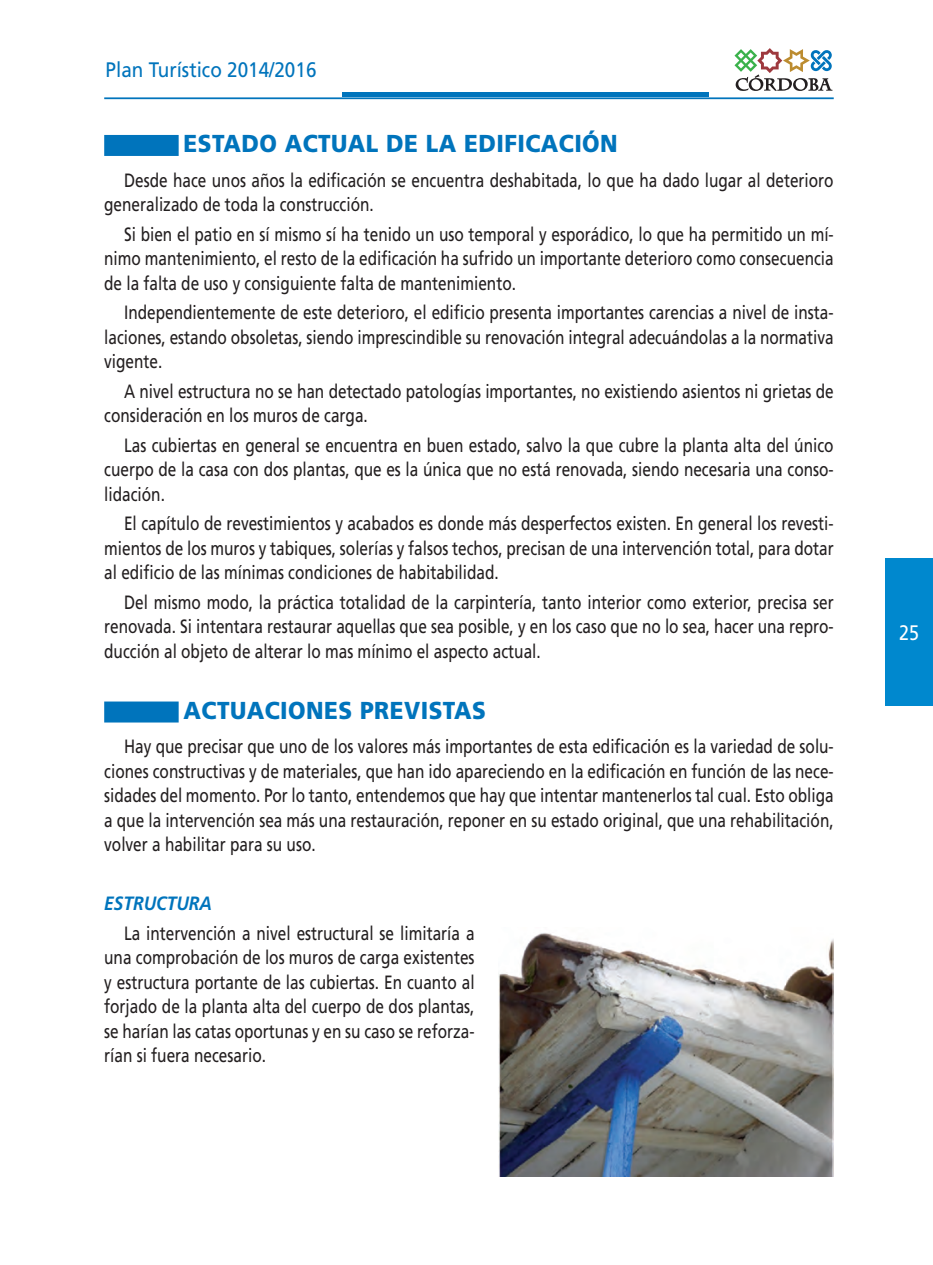
<style>
.page{position:relative;width:933px;height:1265px;background:#fff}
.page>*{position:absolute;margin:0;border:0;box-sizing:border-box;transform-origin:0 0}
.t1{font:900 24.5px "Frutiger LT Std";letter-spacing:.02em;color:#0074bc;scale:.92 1}
.t2{font:21px "Frutiger LT Std";color:#0074bc;scale:.9 1}
.t3{font:21px "Frutiger LT Std";color:#fff;scale:.85 1}
.t4{font:19.25px/24.5px "Frutiger LT Std";color:#231f20;text-align:justify;scale:.8 1}
.t5{font:italic 700 19.25px "Frutiger LT Std";color:#0074bc;scale:.9 1}
</style>
<div class="page">
<div style="left:885px;top:559px;width:48px;height:147px;background:#0088ce"></div>
<svg style="left:734px;top:48px;width:98px;height:43px"></svg>
<hr style="left:104px;top:97px;width:729px;height:2px;background:#0074bc">
<div style="left:342px;top:92px;width:366px;height:5px;background:#0074bc"></div>
<div style="left:104px;top:135px;width:75px;height:21px;background:#0074bc"></div>
<div style="left:104px;top:702px;width:75px;height:21px;background:#0074bc"></div>
<img style="left:499px;top:933px;width:334px;height:244px">
<p class="t2" style="left:106px;top:58px;width:236px">Plan Turístico 2014/2016</p>
<p class="t1" style="left:184px;top:129px;width:473px">ESTADO ACTUAL DE LA EDIFICACIÓN</p>
<p class="t4" style="left:104px;top:168px;width:913px;text-indent:20px">Desde hace unos años la edificación se encuentra deshabitada, lo que ha dado lugar al deterioro generalizado de toda la construcción.</p>
<p class="t4" style="left:104px;top:222px;width:913px;text-indent:20px">Si bien el patio en sí mismo sí ha tenido un uso temporal y esporádico, lo que ha permitido un mí&shy;nimo mantenimiento, el resto de la edificación ha sufrido un importante deterioro como consecuencia de la falta de uso y consiguiente falta de mantenimiento.</p>
<p class="t4" style="left:104px;top:300px;width:913px;text-indent:20px">Independientemente de este deterioro, el edificio presenta importantes carencias a nivel de insta&shy;laciones, estando obsoletas, siendo imprescindible su renovación integral adecuándolas a la normativa vigente.</p>
<p class="t4" style="left:104px;top:379px;width:913px;text-indent:20px">A nivel estructura no se han detectado patologías importantes, no existiendo asientos ni grietas de consideración en los muros de carga.</p>
<p class="t4" style="left:104px;top:433px;width:913px;text-indent:20px">Las cubiertas en general se encuentra en buen estado, salvo la que cubre la planta alta del único cuerpo de la casa con dos plantas, que es la única que no está renovada, siendo necesaria una conso&shy;lidación.</p>
<p class="t4" style="left:104px;top:511px;width:913px;text-indent:20px">El capítulo de revestimientos y acabados es donde más desperfectos existen. En general los revesti&shy;mientos de los muros y tabiques, solerías y falsos techos, precisan de una intervención total, para dotar al edificio de las mínimas condiciones de habitabilidad.</p>
<p class="t4" style="left:104px;top:590px;width:913px;text-indent:20px">Del mismo modo, la práctica totalidad de la carpintería, tanto interior como exterior, precisa ser renovada. Si intentara restaurar aquellas que sea posible, y en los caso que no lo sea, hacer una repro&shy;ducción al objeto de alterar lo mas mínimo el aspecto actual.</p>
<p class="t1" style="left:184px;top:695px;width:330px">ACTUACIONES PREVISTAS</p>
<p class="t4" style="left:104px;top:734px;width:913px;text-indent:20px">Hay que precisar que uno de los valores más importantes de esta edificación es la variedad de solu&shy;ciones constructivas y de materiales, que han ido apareciendo en la edificación en función de las nece&shy;sidades del momento. Por lo tanto, entendemos que hay que intentar mantenerlos tal cual. Esto obliga a que la intervención sea más una restauración, reponer en su estado original, que una rehabilitación, volver a habilitar para su uso.</p>
<p class="t5" style="left:104px;top:892px;width:121px">ESTRUCTURA</p>
<p class="t4" style="left:104px;top:921px;width:464px;text-indent:20px">La intervención a nivel estructural se limitaría a una comprobación de los muros de carga existentes y estructura portante de las cubiertas. En cuanto al forjado de la planta alta del cuerpo de dos plantas, se harían las catas oportunas y en su caso se reforza&shy;rían si fuera necesario.</p>
<p class="t3" style="left:899px;top:621px;width:25px">25</p>
</div>
